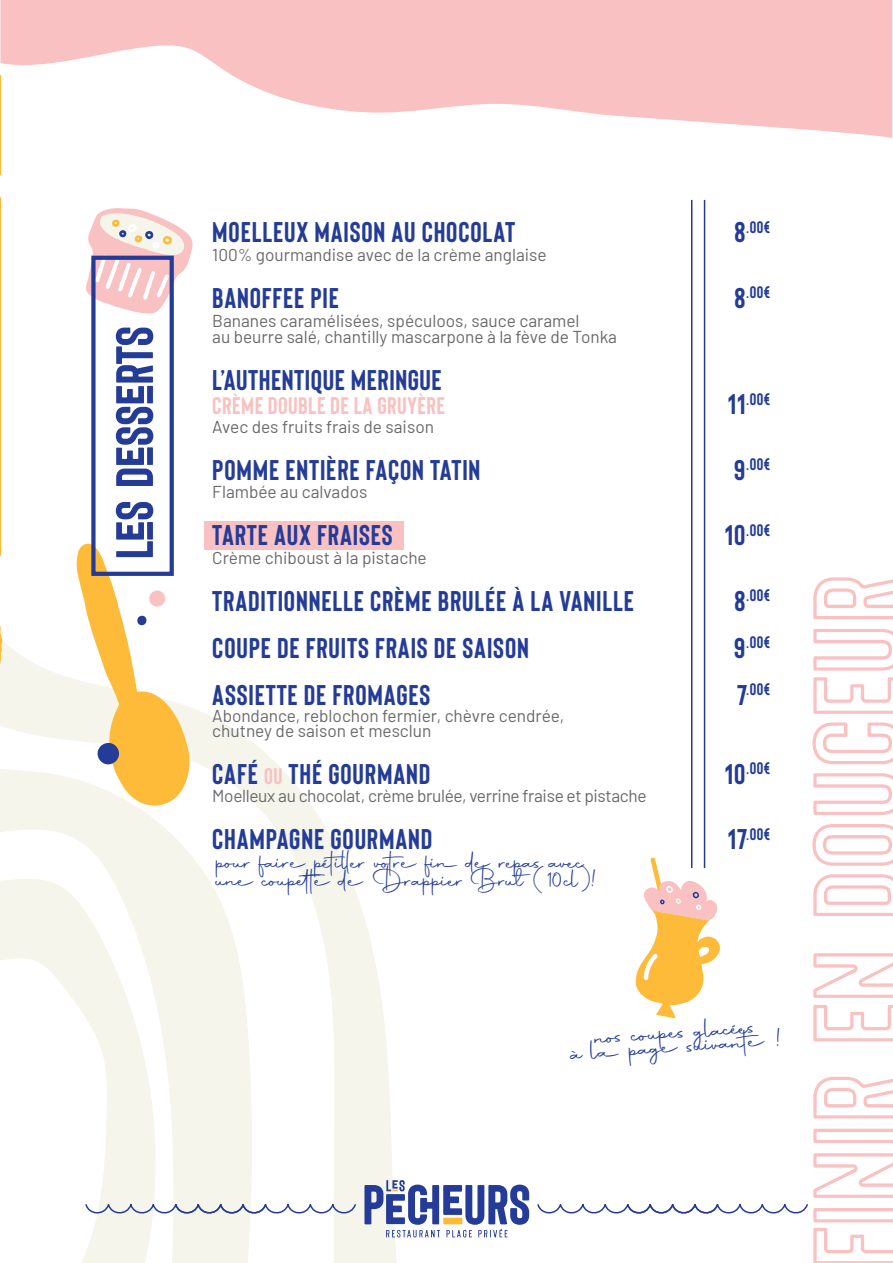
<style>
.page{position:relative;width:893px;height:1263px;background:#fff}
.page>*{position:absolute;margin:0;border:0;box-sizing:border-box;transform-origin:0 0}
.t1{font:126px "URBANO Outlined";color:#f9c1c1}
.t2{font:52.5px "URBANO Regular";color:#243c97}
.t3{font:28.65px "Autography";color:#243c97}
.t4{font:700 28.5px "Bison";letter-spacing:.03em;color:#243c97}
.t5{font:27px "Autography";color:#243c97}
.t6{font:700 24px "Bison";letter-spacing:.02em;color:#f9c1c1}
.t7{font:17.25px/16.5px "Barlow";color:#69696c}
.t8{font:17.25px "Barlow";letter-spacing:-.02em;color:#69696c}
.t9{font:700 16.65px "Bison";letter-spacing:.03em;color:#243c97}
.s1{font-size:28.5px}
.s2{font-size:22.5px;color:#f9c1c1}
</style>
<div class="page">
<svg style="left:2px;top:639px;width:398px;height:624px"></svg>
<svg style="left:0;top:769px;width:254px;height:494px;fill:#f5f5ec"></svg>
<svg style="left:0;top:876px;width:173px;height:387px"></svg>
<svg style="left:84px;top:1203px;width:273px;height:13px"></svg>
<svg style="left:537px;top:1204px;width:271px;height:10px"></svg>
<svg style="left:364px;top:1180px;width:165px;height:57px"></svg>
<svg style="left:0;top:625px;width:2px;height:101px"></svg>
<svg style="left:76px;top:543px;width:114px;height:263px"></svg>
<svg style="left:86px;top:208px;width:107px;height:106px"></svg>
<hr style="left:0;top:75px;width:1px;height:481px;background:#fdbb39">
<div style="left:91px;top:256px;width:83px;height:320px;border:4px solid #243c97"></div>
<div style="left:204px;top:521px;width:199px;height:28px;background:#f9c1c1"></div>
<hr style="left:691px;top:200px;width:1px;height:668px;background:#243c97">
<hr style="left:704px;top:200px;width:1px;height:668px;background:#243c97">
<svg style="left:0;top:175px;width:1px;height:23px"></svg>
<svg style="left:636px;top:857px;width:84px;height:161px"></svg>
<svg style="left:0;top:0;width:892px;height:138px;fill:#f9c1c1"></svg>
<h2 class="t2" style="left:116px;top:559px;width:235px;rotate:-90deg">les desserts</h2>
<h3 class="t4" style="left:212px;top:217px;width:304px">MOELLEUX MAISON AU CHOCOLAT</h3>
<p class="t9" style="left:734px;top:218px;width:38px"><span class="s1">8</span>.00€</p>
<p class="t7" style="left:212px;top:245px;width:336px">100% gourmandise avec de la crème anglaise</p>
<h3 class="t4" style="left:212px;top:282px;width:128px">BANOFFEE PIE</h3>
<p class="t9" style="left:734px;top:283px;width:38px"><span class="s1">8</span>.00€</p>
<p class="t7" style="left:212px;top:311px;width:406px">Bananes caramélisées, spéculoos, sauce caramel<br>au beurre salé, chantilly mascarpone à la fève de Tonka</p>
<h3 class="t4" style="left:212px;top:364px;width:231px">L’AUTHENTIQUE MERINGUE</h3>
<h3 class="t6" style="left:212px;top:392px;width:234px">CRÈME DOUBLE DE LA GRUYÈRE</h3>
<p class="t9" style="left:728px;top:390px;width:44px"><span class="s1">11</span>.00€</p>
<p class="t7" style="left:212px;top:417px;width:223px">Avec des fruits frais de saison</p>
<h3 class="t4" style="left:212px;top:454px;width:270px">POMME ENTIÈRE FAÇON TATIN</h3>
<p class="t9" style="left:734px;top:455px;width:38px"><span class="s1">9</span>.00€</p>
<p class="t7" style="left:212px;top:482px;width:157px">Flambée au calvados</p>
<h3 class="t4" style="left:212px;top:520px;width:182px">TARTE AUX FRAISES</h3>
<p class="t9" style="left:725px;top:521px;width:47px"><span class="s1">10</span>.00€</p>
<p class="t7" style="left:212px;top:548px;width:216px">Crème chiboust à la pistache</p>
<h3 class="t4" style="left:212px;top:585px;width:423px">TRADITIONNELLE CRÈME BRULÉE À LA VANILLE</h3>
<p class="t9" style="left:734px;top:586px;width:38px"><span class="s1">8</span>.00€</p>
<h3 class="t4" style="left:212px;top:632px;width:318px">COUPE DE FRUITS FRAIS DE SAISON</h3>
<p class="t9" style="left:734px;top:633px;width:38px"><span class="s1">9</span>.00€</p>
<h3 class="t4" style="left:212px;top:679px;width:220px">ASSIETTE DE FROMAGES</h3>
<p class="t9" style="left:737px;top:680px;width:35px"><span class="s1">7</span>.00€</p>
<p class="t7" style="left:212px;top:707px;width:354px;line-height:15px">Abondance, reblochon fermier, chèvre cendrée, chutney de saison et mesclun</p>
<h3 class="t4" style="left:212px;top:758px;width:219px">CAFÉ <span class="s2">OU</span> THÉ GOURMAND</h3>
<p class="t9" style="left:725px;top:759px;width:47px"><span class="s1">10</span>.00€</p>
<p class="t8" style="left:212px;top:784px;width:436px">Moelleux au chocolat, crème brulée, verrine fraise et pistache</p>
<h3 class="t4" style="left:212px;top:824px;width:222px">CHAMPAGNE GOURMAND</h3>
<p class="t9" style="left:728px;top:825px;width:44px"><span class="s1">17</span>.00€</p>
<h3 class="t5" style="left:217px;top:844px;width:369px">pour faire pétiller votre fin de repas avec</h3>
<h3 class="t5" style="left:217px;top:862px;width:381px">une coupette de Drappier Brut (10cl) !</h3>
<h3 class="t3" style="left:594px;top:1019px;width:164px;rotate:-4deg">nos coupes glacées</h3>
<h3 class="t3" style="left:570px;top:1035px;width:212px;rotate:-4deg">à la page suivante !</h3>
<h1 class="t1" style="left:811px;top:1269px;width:697px;rotate:-90deg">FINIR EN DOUCEUR</h1>
</div>
